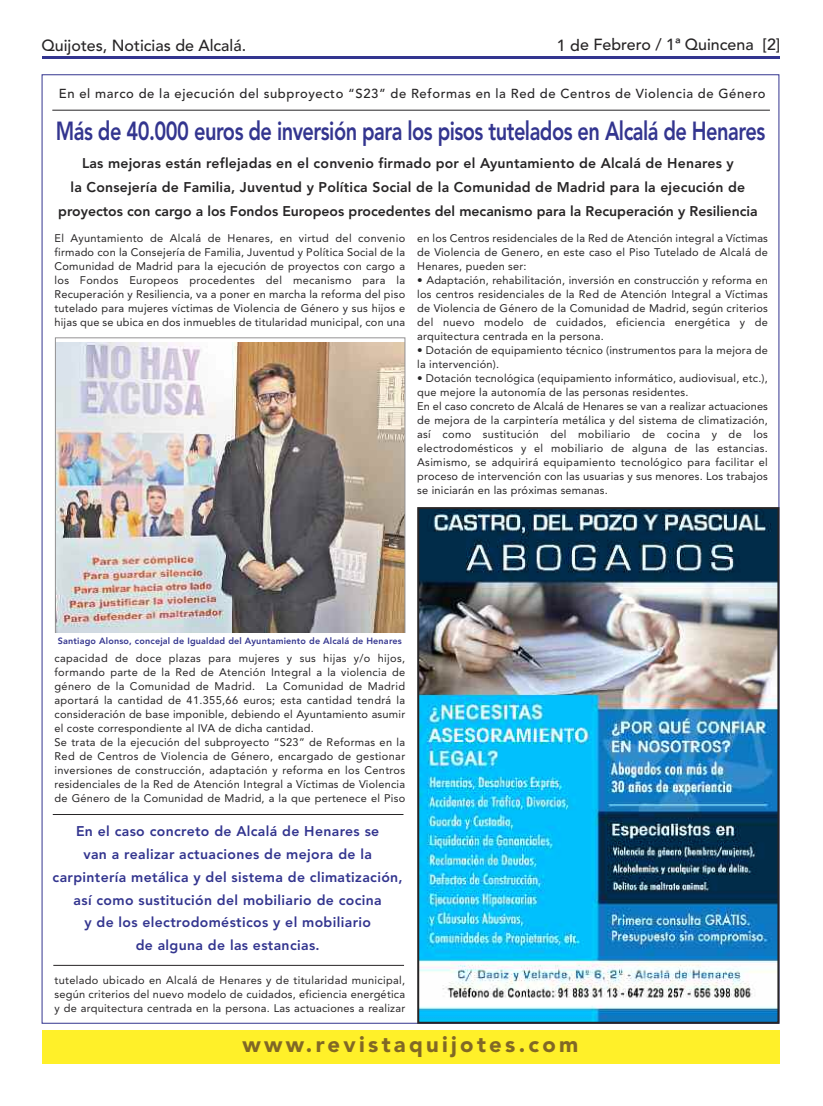
<style>
.page{position:relative;width:823px;height:1106px;background:#fff}
.page>*{position:absolute;margin:0;border:0;box-sizing:border-box;transform-origin:0 0}
.t1{font:800 26px "Avenir";letter-spacing:-.025em;color:#33358f;scale:.77 1}
.t2{font:900 22px "Avenir";letter-spacing:.15em;color:#816825}
.t3{font:500 16px "Avenir";color:#272526}
.t4{font:800 14px/23.8px "Avenir";letter-spacing:.015em;color:#272526;text-align:center}
.t5{font:800 14px/22.8px "Avenir";letter-spacing:.025em;color:#33358f;text-align:center}
.t6{font:500 13px "Avenir";letter-spacing:.045em;color:#272526}
.t7{font:11px/14px "Avenir";letter-spacing:.02em;color:#272526;text-align:justify}
.t8{font:800 9px "Avenir";letter-spacing:.02em;color:#33358f}
</style>
<div class="page">
<div style="left:42px;top:1030px;width:737px;height:33px;background:#fff029"></div>
<hr style="left:42px;top:56px;width:737px;height:3px;background:#33358f">
<img style="left:57px;top:342px;width:346px;height:291px">
<hr style="left:53px;top:814px;width:350px;height:1px;background:#272526">
<hr style="left:53px;top:964px;width:351px;height:1px;background:#272526">
<hr style="left:52px;top:110px;width:717px;height:1px;background:#272526">
<img style="left:420px;top:510px;width:356px;height:510px">
<div style="left:417px;top:507px;width:362px;height:516px;border:2px solid #272526"></div>
<h3 class="t3" style="left:42px;top:32px;width:206px">Quijotes, Noticias de Alcalá.</h3>
<h3 class="t3" style="left:556px;top:31px;width:225px">1 de Febrero / 1ª Quincena [2]</h3>
<p class="t6" style="left:59px;top:82px;width:707px">En el marco de la ejecución del subproyecto “S23” de Reformas en la Red de Centros de Violencia de Género</p>
<h1 class="t1" style="left:56px;top:111px;width:922px">Más de 40.000 euros de inversión para los pisos tutelados en Alcalá de Henares</h1>
<p class="t4" style="left:58px;top:151px;width:700px">Las mejoras están reflejadas en el convenio firmado por el Ayuntamiento de Alcalá de Henares y<br>la Consejería de Familia, Juventud y Política Social de la Comunidad de Madrid para la ejecución de proyectos con cargo a los Fondos Europeos procedentes del mecanismo para la Recuperación y Resiliencia</p>
<p class="t7" style="left:54px;top:230px;width:352px">El Ayuntamiento de Alcalá de Henares, en virtud del convenio firmado con la Consejería de Familia, Juventud y Política Social de la Comunidad de Madrid para la ejecución de proyectos con cargo a los Fondos Europeos procedentes del mecanismo para la Recuperación y Resiliencia, va a poner en marcha la reforma del piso tutelado para mujeres víctimas de Violencia de Género y sus hijos e hijas que se ubica en dos inmuebles de titularidad municipal, con una</p>
<p class="t7" style="left:417px;top:230px;width:352px">en los Centros residenciales de la Red de Atención integral a Víctimas de Violencia de Genero, en este caso el Piso Tutelado de Alcalá de Henares, pueden ser:</p>
<p class="t7" style="left:417px;top:272px;width:352px">• Adaptación, rehabilitación, inversión en construcción y reforma en los centros residenciales de la Red de Atención Integral a Víctimas de Violencia de Género de la Comunidad de Madrid, según criterios del nuevo modelo de cuidados, eficiencia energética y de arquitectura centrada en la persona.</p>
<p class="t7" style="left:417px;top:342px;width:352px">• Dotación de equipamiento técnico (instrumentos para la mejora de la intervención).</p>
<p class="t7" style="left:417px;top:370px;width:352px;text-align:left">• Dotación tecnológica (equipamiento informático, audiovisual, etc.), que mejore la autonomía de las personas residentes.<br>En el caso concreto de Alcalá de Henares se van a realizar actuaciones de mejora de la carpintería metálica y del sistema de climatización, así como sustitución del mobiliario de cocina y de los electrodomésticos y el mobiliario de alguna de las estancias.<br>Asimismo, se adquirirá equipamiento tecnológico para facilitar el proceso de intervención con las usuarias y sus menores. Los trabajos se iniciarán en las próximas semanas.</p>
<p class="t8" style="left:58px;top:634px;width:345px">Santiago Alonso, concejal de Igualdad del Ayuntamiento de Alcalá de Henares</p>
<p class="t7" style="left:54px;top:650px;width:352px;text-align:left">capacidad de doce plazas para mujeres y sus hijas y/o hijos, formando parte de la Red de Atención Integral a la violencia de género de la Comunidad de Madrid. La Comunidad de Madrid aportará la cantidad de 41.355,66 euros; esta cantidad tendrá la consideración de base imponible, debiendo el Ayuntamiento asumir el coste correspondiente al IVA de dicha cantidad.<br>Se trata de la ejecución del subproyecto “S23” de Reformas en la Red de Centros de Violencia de Género, encargado de gestionar inversiones de construcción, adaptación y reforma en los Centros residenciales de la Red de Atención Integral a Víctimas de Violencia de Género de la Comunidad de Madrid, a la que pertenece el Piso</p>
<p class="t5" style="left:53px;top:820px;width:351px">En el caso concreto de Alcalá de Henares se<br>van a realizar actuaciones de mejora de la carpintería metálica y del sistema de climatización, así como sustitución del mobiliario de cocina<br>y de los electrodomésticos y el mobiliario<br>de alguna de las estancias.</p>
<p class="t7" style="left:54px;top:972px;width:352px">tutelado ubicado en Alcalá de Henares y de titularidad municipal, según criterios del nuevo modelo de cuidados, eficiencia energética y de arquitectura centrada en la persona. Las actuaciones a realizar</p>
<h2 class="t2" style="left:242px;top:1025px;width:337px">www.revistaquijotes.com</h2>
</div>
